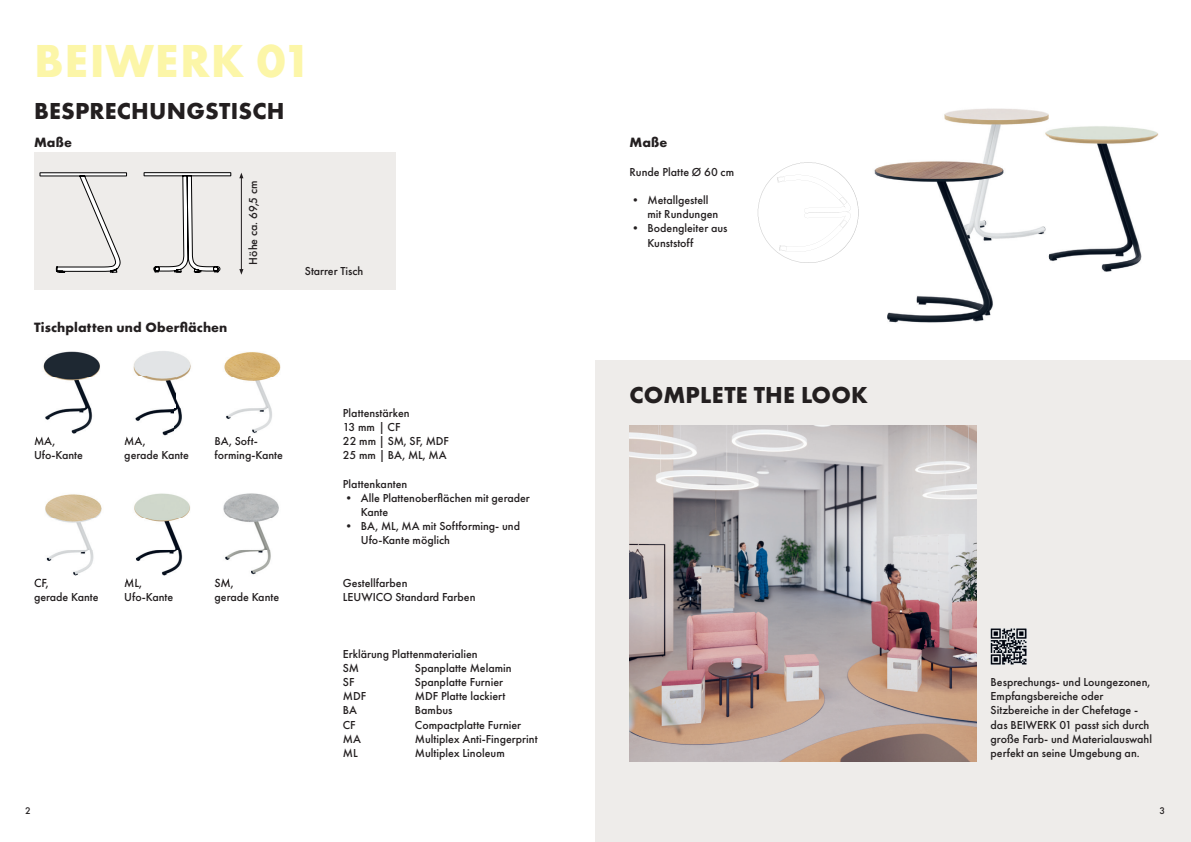
<style>
.page{position:relative;width:1191px;height:842px;background:#fff}
.page>*{position:absolute;margin:0;border:0;box-sizing:border-box;transform-origin:0 0}
.t1{font:700 48px "Futura PT";letter-spacing:.015em;color:#fcf6a8}
.t2{font:700 24px "Futura PT";letter-spacing:.01em;color:#231f20}
.t3{font:700 14px "Futura PT";letter-spacing:.01em;color:#231f20}
.t4{font:500 12px/14.2px "Futura PT";color:#231f20}
.t5{font:500 10px "Futura PT";color:#231f20}
</style>
<div class="page">
<div style="left:595px;top:360px;width:596px;height:482px;background:#eeecea"></div>
<div style="left:34px;top:152px;width:361px;height:137px;background:#eeecea"></div>
<img style="left:629px;top:425px;width:347px;height:336px">
<img style="left:990px;top:629px;width:36px;height:35px">
<img style="left:43px;top:351px;width:57px;height:83px">
<img style="left:36px;top:436px;width:14px;height:3px">
<img style="left:133px;top:351px;width:58px;height:85px">
<img style="left:126px;top:436px;width:14px;height:3px">
<img style="left:224px;top:352px;width:57px;height:82px">
<img style="left:215px;top:436px;width:38px;height:3px">
<img style="left:37px;top:494px;width:65px;height:85px">
<svg style="left:35px;top:579px;width:12px;height:2px"></svg>
<img style="left:134px;top:493px;width:56px;height:83px">
<img style="left:126px;top:578px;width:11px;height:3px">
<img style="left:223px;top:493px;width:56px;height:82px">
<img style="left:215px;top:578px;width:14px;height:3px">
<svg style="left:40px;top:173px;width:87px;height:99px"></svg>
<svg style="left:144px;top:173px;width:87px;height:99px"></svg>
<hr style="left:241px;top:177px;width:1px;height:94px;background:#231f20">
<svg style="left:239px;top:173px;width:4px;height:5px"></svg>
<svg style="left:239px;top:269px;width:4px;height:6px"></svg>
<img style="left:858px;top:108px;width:301px;height:215px">
<svg style="left:758px;top:162px;width:100px;height:101px"></svg>
<h1 class="t1" style="left:34px;top:30px;width:279px">BEIWERK 01</h1>
<h2 class="t2" style="left:34px;top:96px;width:252px">BESPRECHUNGSTISCH</h2>
<p class="t3" style="left:34px;top:134px;width:40px">Maße</p>
<p class="t3" style="left:629px;top:134px;width:40px">Maße</p>
<p class="t4" style="left:246px;top:265px;width:86px;rotate:-90deg">Höhe ca. 69,5 cm</p>
<p class="t3" style="left:34px;top:318px;width:195px">Tischplatten und Oberflächen</p>
<p class="t4" style="left:305px;top:264px;width:60px">Starrer Tisch</p>
<p class="t4" style="left:34px;top:434px;width:50px">MA,<br>Ufo-Kante</p>
<p class="t4" style="left:124px;top:434px;width:66px">MA,<br>gerade Kante</p>
<p class="t4" style="left:214px;top:434px;width:70px">BA, Soft&shy;forming-Kante</p>
<p class="t4" style="left:34px;top:576px;width:66px">CF,<br>gerade Kante</p>
<p class="t4" style="left:124px;top:576px;width:50px">ML,<br>Ufo-Kante</p>
<p class="t4" style="left:214px;top:576px;width:66px">SM,<br>gerade Kante</p>
<p class="t4" style="left:343px;top:406px;width:108px">Plattenstärken<br>13 mm | CF<br>22 mm | SM, SF, MDF<br>25 mm | BA, ML, MA</p>
<p class="t4" style="left:343px;top:476px;width:66px">Plattenkanten</p>
<p class="t4" style="left:361px;top:491px;width:170px;text-indent:-18px">• Alle Plattenoberflächen mit gerader<br>Kante</p>
<p class="t4" style="left:361px;top:519px;width:161px;text-indent:-18px">• BA, ML, MA mit Softforming- und<br>Ufo-Kante möglich</p>
<p class="t4" style="left:343px;top:576px;width:134px">Gestellfarben<br>LEUWICO Standard Farben</p>
<p class="t4" style="left:343px;top:647px;width:136px">Erklärung Plattenmaterialien<br>SM</p>
<p class="t4" style="left:415px;top:661px;width:98px">Spanplatte Melamin</p>
<p class="t4" style="left:343px;top:675px;width:13px">SF</p>
<p class="t4" style="left:415px;top:675px;width:90px">Spanplatte Furnier</p>
<p class="t4" style="left:343px;top:689px;width:25px">MDF</p>
<p class="t4" style="left:415px;top:689px;width:92px">MDF Platte lackiert</p>
<p class="t4" style="left:343px;top:703px;width:16px">BA</p>
<p class="t4" style="left:415px;top:703px;width:39px">Bambus</p>
<p class="t4" style="left:343px;top:717px;width:14px">CF</p>
<p class="t4" style="left:415px;top:717px;width:108px">Compactplatte Furnier</p>
<p class="t4" style="left:343px;top:732px;width:20px">MA</p>
<p class="t4" style="left:415px;top:732px;width:124px">Multiplex Anti-Fingerprint</p>
<p class="t4" style="left:343px;top:746px;width:16px">ML</p>
<p class="t4" style="left:415px;top:746px;width:91px">Multiplex Linoleum</p>
<p class="t4" style="left:629px;top:165px;width:106px">Runde Platte Ø 60 cm</p>
<p class="t4" style="left:647px;top:193px;width:72px;text-indent:-18px">• Metallgestell mit Rundungen</p>
<p class="t4" style="left:647px;top:221px;width:82px;text-indent:-18px">• Bodengleiter aus<br>Kunststoff</p>
<h2 class="t2" style="left:629px;top:379px;width:240px">COMPLETE THE LOOK</h2>
<p class="t4" style="left:990px;top:675px;width:163px">Besprechungs- und Loungezonen,<br>Empfangsbereiche oder<br>Sitzbereiche in der Chefetage - das BEIWERK 01 passt sich durch große Farb- und Materialauswahl perfekt an seine Umgebung an.</p>
<p class="t5" style="left:25px;top:804px;width:7px">2</p>
<p class="t5" style="left:1159px;top:804px;width:7px">3</p>
</div>
